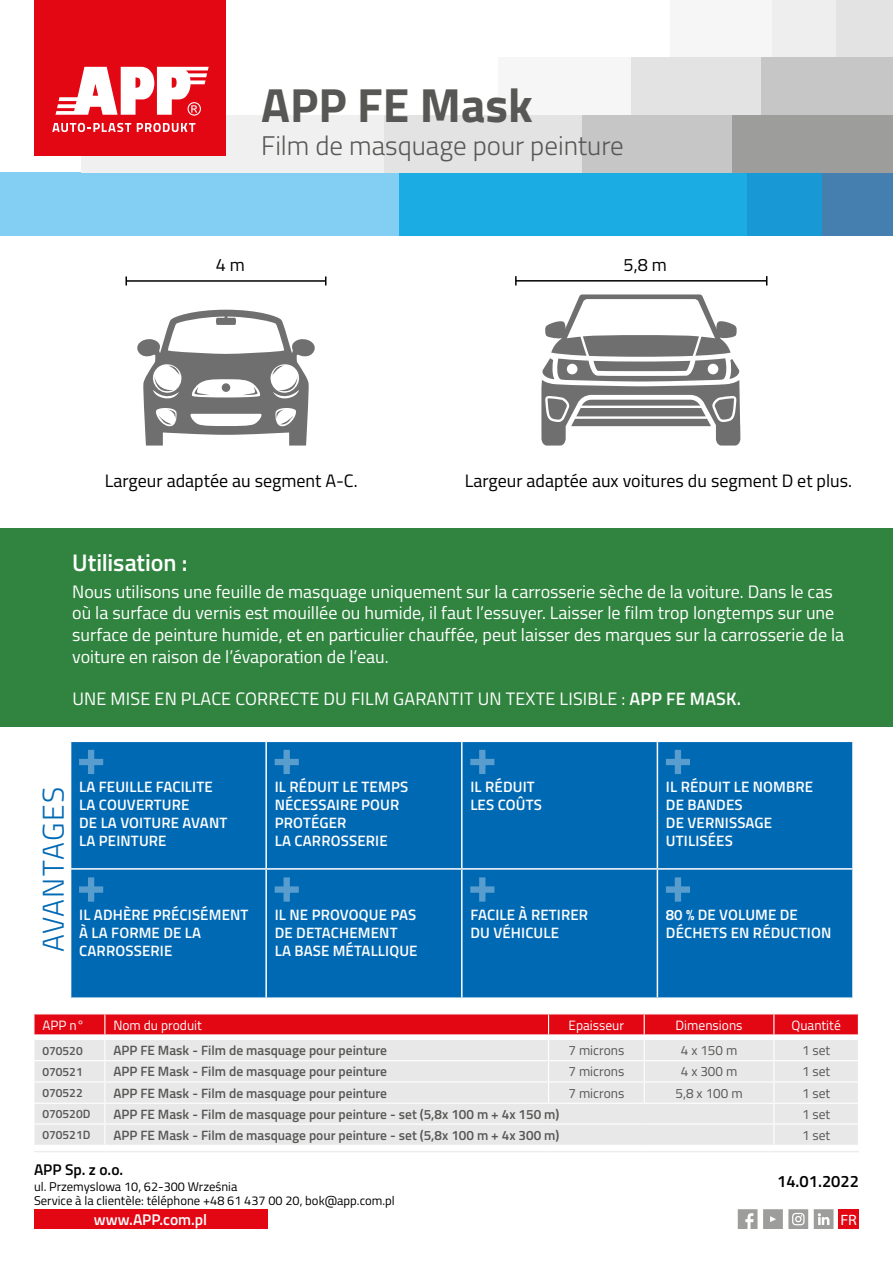
<style>
.page{position:relative;width:893px;height:1263px;background:#fff}
.page>*{position:absolute;margin:0;border:0;box-sizing:border-box;transform-origin:0 0}
.t1{font:700 48px "Titillium";color:#575756}
.t2{font:300 30px "Titillium";letter-spacing:.035em;color:#0069b4}
.t3{font:300 27px "Titillium";color:#575756}
.t4{font:600 24px "Titillium";letter-spacing:-.005em;color:#fff}
.t5{font:18px/21.6px "Titillium";color:#fff}
.t6{font:18px "Titillium";color:#000}
.t7{font:600 16.5px "Titillium";color:#000}
.t8{font:600 15.45px "Titillium";color:#fff}
.t9{font:600 15.45px "Titillium";color:#000}
.t10{font:600 15px/18px "Titillium";letter-spacing:.01em;color:#fff}
.t11{font:semi-expanded 15px "Myriad Pro";color:#fff}
.t12{font:600 13.5px "Titillium";color:#575756}
.t13{font:13.5px "Titillium";color:#575756}
.t14{font:13.5px "Titillium";color:#fff}
.t15{font:12.75px/14.1px "Titillium";color:#000}
.t16{font:600 12px "Titillium";color:#575756}
.s1{font-weight:600}
</style>
<div class="page">
<div style="left:727px;top:172px;width:97px;height:64px;background:#1899d6"></div>
<div style="left:398px;top:172px;width:348px;height:64px;background:#1cace4"></div>
<div style="left:0;top:172px;width:399px;height:64px;background:#83cff4"></div>
<div style="left:830px;top:0;width:63px;height:57px;background:#e3e3e3"></div>
<div style="left:746px;top:0;width:90px;height:57px;background:#eee"></div>
<div style="left:670px;top:0;width:101px;height:57px;background:#f6f6f6"></div>
<div style="left:761px;top:57px;width:132px;height:58px;background:#c6c6c6"></div>
<div style="left:629px;top:57px;width:132px;height:58px;background:#e3e3e3"></div>
<div style="left:499px;top:57px;width:132px;height:58px;background:#f6f6f6"></div>
<div style="left:822px;top:172px;width:71px;height:64px;background:#447faf"></div>
<div style="left:732px;top:115px;width:161px;height:57px;background:#9d9d9c"></div>
<div style="left:383px;top:115px;width:205px;height:57px;background:#e3e3e3"></div>
<div style="left:81px;top:115px;width:302px;height:57px;background:#f0f0f0"></div>
<div style="left:583px;top:115px;width:149px;height:57px;background:#c6c6c6"></div>
<div style="left:35px;top:0;width:191px;height:156px;background:#e30613"></div>
<svg style="left:52px;top:123px;width:79px;height:9px"></svg>
<svg style="left:137px;top:123px;width:58px;height:9px"></svg>
<svg style="left:55px;top:67px;width:154px;height:49px"></svg>
<hr style="left:34px;top:1151px;width:825px;height:1px;background:#ededed">
<svg style="left:738px;top:1209px;width:19px;height:20px"></svg>
<svg style="left:763px;top:1209px;width:45px;height:20px"></svg>
<svg style="left:814px;top:1209px;width:19px;height:20px"></svg>
<div style="left:838px;top:1209px;width:21px;height:20px;background:#e30613"></div>
<div style="left:34px;top:1209px;width:233px;height:20px;background:#e30613"></div>
<div style="left:0;top:528px;width:893px;height:199px;background:#30843f"></div>
<div style="left:71px;top:742px;width:781px;height:255px;background:#0069b4"></div>
<hr style="left:265px;top:742px;width:2px;height:126px;background:#fff">
<hr style="left:461px;top:742px;width:2px;height:126px;background:#fff">
<hr style="left:657px;top:742px;width:1px;height:126px;background:#fff">
<hr style="left:70px;top:868px;width:196px;height:2px;background:#fff">
<hr style="left:266px;top:868px;width:196px;height:2px;background:#fff">
<hr style="left:265px;top:870px;width:2px;height:127px;background:#fff">
<hr style="left:462px;top:868px;width:195px;height:2px;background:#fff">
<hr style="left:461px;top:870px;width:2px;height:127px;background:#fff">
<hr style="left:657px;top:868px;width:197px;height:2px;background:#fff">
<hr style="left:657px;top:870px;width:1px;height:127px;background:#fff">
<svg style="left:79px;top:750px;width:24px;height:24px"></svg>
<svg style="left:275px;top:750px;width:24px;height:24px"></svg>
<svg style="left:470px;top:750px;width:24px;height:24px"></svg>
<svg style="left:666px;top:750px;width:24px;height:24px"></svg>
<svg style="left:79px;top:877px;width:24px;height:25px"></svg>
<svg style="left:275px;top:877px;width:24px;height:25px"></svg>
<svg style="left:470px;top:877px;width:24px;height:25px"></svg>
<svg style="left:666px;top:877px;width:24px;height:25px"></svg>
<svg style="left:137px;top:310px;width:178px;height:136px"></svg>
<div style="left:222px;top:383px;width:8px;height:9px;background:#706f6f;border-radius:50%"></div>
<hr style="left:516px;top:280px;width:251px;height:2px;background:#000">
<svg style="left:515px;top:276px;width:2px;height:9px"></svg>
<hr style="left:126px;top:280px;width:200px;height:2px;background:#000">
<svg style="left:125px;top:276px;width:2px;height:9px"></svg>
<svg style="left:34px;top:1014px;width:825px;height:131px;background:#e9c7c9"></svg>
<svg style="left:541px;top:294px;width:199px;height:152px"></svg>
<h1 class="t1" style="left:261px;top:68px;width:273px">APP FE Mask</h1>
<h3 class="t3" style="left:261px;top:126px;width:364px">Film de masquage pour peinture</h3>
<p class="t6" style="left:216px;top:252px;width:31px">4 m</p>
<p class="t6" style="left:624px;top:251px;width:45px">5,8 m</p>
<p class="t6" style="left:105px;top:468px;width:254px">Largeur adaptée au segment A-C.</p>
<p class="t6" style="left:465px;top:468px;width:389px">Largeur adaptée aux voitures du segment D et plus.</p>
<h3 class="t4" style="left:72px;top:544px;width:117px">Utilisation :</h3>
<p class="t5" style="left:72px;top:580px;width:773px">Nous utilisons une feuille de masquage uniquement sur la carrosserie sèche de la voiture. Dans le cas où la surface du vernis est mouillée ou humide, il faut l’essuyer. Laisser le film trop longtemps sur une surface de peinture humide, et en particulier chauffée, peut laisser des marques sur la carrosserie de la voiture en raison de l’évaporation de l’eau.</p>
<p class="t5" style="left:72px;top:687px;width:670px">UNE MISE EN PLACE CORRECTE DU FILM GARANTIT UN TEXTE LISIBLE : <span class="s1">APP FE MASK.</span></p>
<h2 class="t2" style="left:32px;top:952px;width:167px;rotate:-90deg">AVANTAGES</h2>
<p class="t10" style="left:79px;top:777px;width:150px">LA FEUILLE FACILITE<br>LA COUVERTURE<br>DE LA VOITURE AVANT<br>LA PEINTURE</p>
<p class="t10" style="left:275px;top:777px;width:135px">IL RÉDUIT LE TEMPS<br>NÉCESSAIRE POUR<br>PROTÉGER<br>LA CARROSSERIE</p>
<p class="t10" style="left:470px;top:777px;width:73px">IL RÉDUIT<br>LES COÛTS</p>
<p class="t10" style="left:666px;top:777px;width:149px">IL RÉDUIT LE NOMBRE<br>DE BANDES<br>DE VERNISSAGE<br>UTILISÉES</p>
<p class="t10" style="left:79px;top:905px;width:171px">IL ADHÈRE PRÉCISÉMENT<br>À LA FORME DE LA<br>CARROSSERIE</p>
<p class="t10" style="left:275px;top:905px;width:144px">IL NE PROVOQUE PAS<br>DE DETACHEMENT<br>LA BASE MÉTALLIQUE</p>
<p class="t10" style="left:470px;top:905px;width:119px">FACILE À RETIRER<br>DU VÉHICULE</p>
<p class="t10" style="left:666px;top:905px;width:167px">80 % DE VOLUME DE<br>DÉCHETS EN RÉDUCTION</p>
<p class="t14" style="left:42px;top:1015px;width:43px">APP n°</p>
<p class="t14" style="left:113px;top:1015px;width:90px">Nom du produit</p>
<p class="t14" style="left:569px;top:1015px;width:57px">Epaisseur</p>
<p class="t14" style="left:676px;top:1015px;width:68px">Dimensions</p>
<p class="t14" style="left:791px;top:1015px;width:51px">Quantité</p>
<p class="t16" style="left:42px;top:1041px;width:42px">070520</p>
<p class="t12" style="left:113px;top:1040px;width:275px">APP FE Mask - Film de masquage pour peinture</p>
<p class="t13" style="left:568px;top:1040px;width:57px">7 microns</p>
<p class="t13" style="left:681px;top:1040px;width:58px">4 x 150 m</p>
<p class="t13" style="left:802px;top:1040px;width:30px">1 set</p>
<p class="t16" style="left:42px;top:1063px;width:42px">070521</p>
<p class="t12" style="left:113px;top:1061px;width:275px">APP FE Mask - Film de masquage pour peinture</p>
<p class="t13" style="left:568px;top:1062px;width:57px">7 microns</p>
<p class="t13" style="left:681px;top:1062px;width:58px">4 x 300 m</p>
<p class="t13" style="left:802px;top:1062px;width:30px">1 set</p>
<p class="t16" style="left:42px;top:1084px;width:42px">070522</p>
<p class="t12" style="left:113px;top:1083px;width:275px">APP FE Mask - Film de masquage pour peinture</p>
<p class="t13" style="left:568px;top:1083px;width:57px">7 microns</p>
<p class="t13" style="left:675px;top:1083px;width:69px">5,8 x 100 m</p>
<p class="t13" style="left:802px;top:1083px;width:30px">1 set</p>
<p class="t16" style="left:42px;top:1105px;width:50px">070520D</p>
<p class="t12" style="left:113px;top:1104px;width:447px">APP FE Mask - Film de masquage pour peinture - set (5,8x 100 m + 4x 150 m)</p>
<p class="t13" style="left:802px;top:1104px;width:30px">1 set</p>
<p class="t16" style="left:42px;top:1126px;width:50px">070521D</p>
<p class="t12" style="left:113px;top:1125px;width:447px">APP FE Mask - Film de masquage pour peinture - set (5,8x 100 m + 4x 300 m)</p>
<p class="t13" style="left:802px;top:1125px;width:30px">1 set</p>
<p class="t9" style="left:34px;top:1158px;width:91px">APP Sp. z o.o.</p>
<p class="t15" style="left:34px;top:1179px;width:362px">ul. Przemyslowa 10, 62-300 Września<br>Service à la clientèle: téléphone +48 61 437 00 20, bok@app.com.pl</p>
<p class="t8" style="left:94px;top:1208px;width:115px">www.APP.com.pl</p>
<p class="t7" style="left:777px;top:1169px;width:83px">14.01.2022</p>
<p class="t11" style="left:840px;top:1210px;width:18px">FR</p>
</div>
